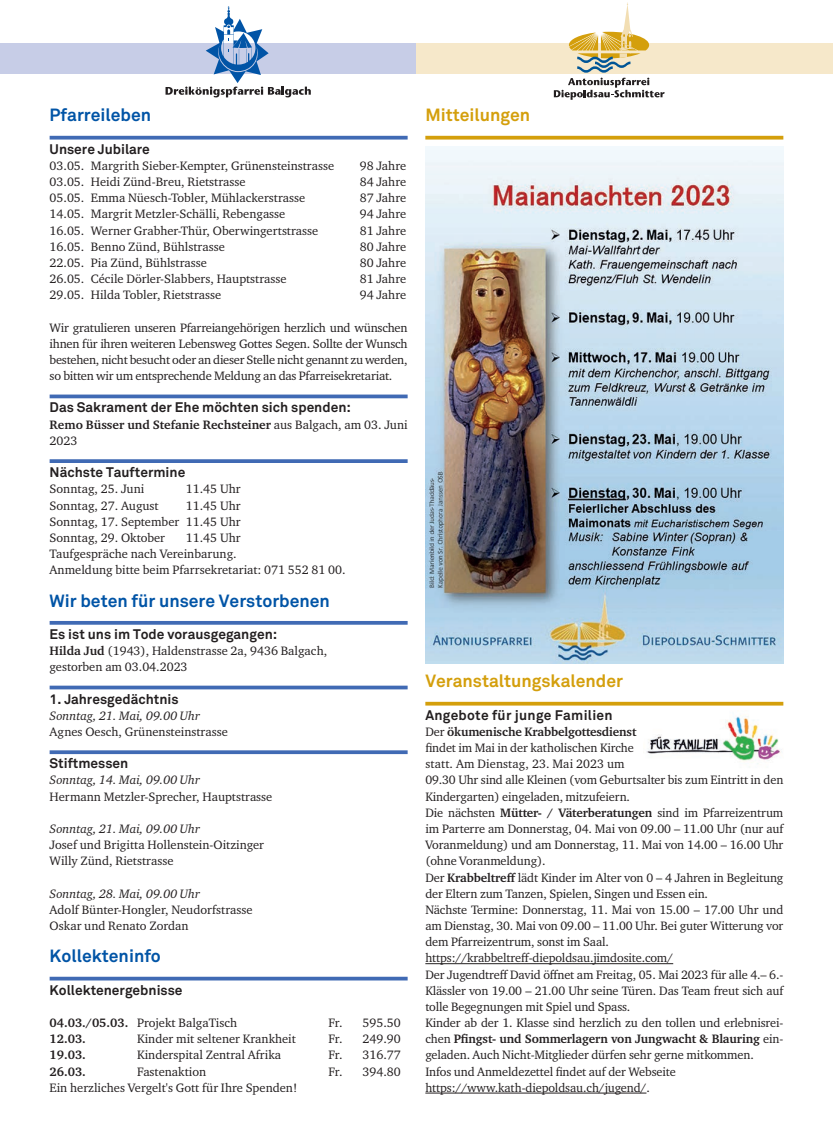
<style>
.page{position:relative;width:833px;height:1134px;background:#fff}
.page>*{position:absolute;margin:0;border:0;box-sizing:border-box;transform-origin:0 0}
.t1{font:700 17.5px "Akkurat";color:#0154a6}
.t2{font:700 17.5px "Akkurat";color:#d49f0c}
.t3{font:700 13.75px "Akkurat";color:#231f20}
.t4{font:700 13.75px "Akkurat";letter-spacing:.02em;color:#231f20}
.t5{font:12.5px/16.1px "Charter ITC Std";color:#231f20;text-align:justify}
.t6{font:700 12.5px/16.1px "Charter ITC Std";letter-spacing:-.005em;color:#231f20}
.t7{font:italic 12.5px "Charter ITC Std";color:#231f20}
.s1{font-weight:400}
.s2{font-weight:700}
</style>
<div class="page">
<svg style="left:50px;top:136px;width:357px;height:4px"></svg>
<hr style="left:50px;top:395px;width:357px;height:3px;background:#406ab4">
<svg style="left:50px;top:459px;width:357px;height:4px"></svg>
<svg style="left:50px;top:621px;width:357px;height:4px"></svg>
<hr style="left:50px;top:686px;width:357px;height:3px;background:#406ab4">
<svg style="left:50px;top:750px;width:357px;height:4px"></svg>
<hr style="left:50px;top:977px;width:357px;height:3px;background:#406ab4">
<div style="left:0;top:43px;width:416px;height:30px;background:#c7cde7"></div>
<svg style="left:165px;top:6px;width:146px;height:91px"></svg>
<div style="left:416px;top:43px;width:417px;height:30px;background:#f6e8ca"></div>
<svg style="left:554px;top:2px;width:110px;height:98px"></svg>
<svg style="left:425px;top:136px;width:358px;height:4px"></svg>
<hr style="left:425px;top:702px;width:358px;height:3px;background:#d49f0c">
<hr style="left:425px;top:963px;width:248px;height:1px;background:#231f20">
<hr style="left:425px;top:1093px;width:221px;height:1px;background:#231f20">
<img style="left:646px;top:716px;width:135px;height:48px">
<img style="left:425px;top:147px;width:358px;height:516px">
<p class="t1" style="left:50px;top:104px;width:103px">Pfarreileben</p>
<p class="t3" style="left:50px;top:140px;width:102px">Unsere Jubilare</p>
<p class="t5" style="left:50px;top:157px;width:286px">03.05. Margrith Sieber-Kempter, Grünensteinstrasse</p>
<p class="t5" style="left:360px;top:157px;width:48px">98 Jahre</p>
<p class="t5" style="left:50px;top:174px;width:197px">03.05. Heidi Zünd-Breu, Rietstrasse</p>
<p class="t5" style="left:360px;top:174px;width:48px">84 Jahre</p>
<p class="t5" style="left:50px;top:190px;width:257px">05.05. Emma Nüesch-Tobler, Mühlackerstrasse</p>
<p class="t5" style="left:360px;top:190px;width:48px">87 Jahre</p>
<p class="t5" style="left:50px;top:206px;width:237px">14.05. Margrit Metzler-Schälli, Rebengasse</p>
<p class="t5" style="left:360px;top:206px;width:48px">94 Jahre</p>
<p class="t5" style="left:50px;top:222px;width:270px">16.05. Werner Grabher-Thür, Oberwingertstrasse</p>
<p class="t5" style="left:360px;top:222px;width:48px">81 Jahre</p>
<p class="t5" style="left:50px;top:238px;width:177px">16.05. Benno Zünd, Bühlstrasse</p>
<p class="t5" style="left:360px;top:238px;width:48px">80 Jahre</p>
<p class="t5" style="left:50px;top:254px;width:159px">22.05. Pia Zünd, Bühlstrasse</p>
<p class="t5" style="left:360px;top:254px;width:48px">80 Jahre</p>
<p class="t5" style="left:50px;top:271px;width:238px">26.05. Cécile Dörler-Slabbers, Hauptstrasse</p>
<p class="t5" style="left:360px;top:271px;width:48px">81 Jahre</p>
<p class="t5" style="left:50px;top:287px;width:173px">29.05. Hilda Tobler, Rietstrasse</p>
<p class="t5" style="left:360px;top:287px;width:48px">94 Jahre</p>
<p class="t5" style="left:50px;top:319px;width:359px">Wir gratulieren unseren Pfarreiangehörigen herzlich und wünschen ihnen für ihren weiteren Lebensweg Gottes Segen. Sollte der Wunsch bestehen, nicht besucht oder an dieser Stelle nicht genannt zu werden, so bitten wir um entsprechende Meldung an das Pfarreisekretariat.</p>
<p class="t3" style="left:50px;top:399px;width:303px">Das Sakrament der Ehe möchten sich spenden:</p>
<p class="t6" style="left:50px;top:416px;width:359px">Remo Büsser und Stefanie Rechsteiner <span class="s1">aus Balgach, am 03. Juni<br>2023</span></p>
<p class="t3" style="left:50px;top:464px;width:137px">Nächste Tauftermine</p>
<p class="t5" style="left:50px;top:481px;width:96px">Sonntag, 25. Juni</p>
<p class="t5" style="left:186px;top:481px;width:56px">11.45 Uhr</p>
<p class="t5" style="left:50px;top:497px;width:111px">Sonntag, 27. August</p>
<p class="t5" style="left:186px;top:497px;width:56px">11.45 Uhr</p>
<p class="t5" style="left:50px;top:513px;width:192px">Sonntag, 17. September 11.45 Uhr</p>
<p class="t5" style="left:50px;top:529px;width:117px">Sonntag, 29. Oktober</p>
<p class="t5" style="left:186px;top:529px;width:56px">11.45 Uhr</p>
<p class="t5" style="left:50px;top:545px;width:189px">Taufgespräche nach Vereinbarung.</p>
<p class="t5" style="left:50px;top:562px;width:297px">Anmeldung bitte beim Pfarrsekretariat: 071 552 81 00.</p>
<p class="t1" style="left:50px;top:589px;width:282px">Wir beten für unsere Verstorbenen</p>
<p class="t3" style="left:50px;top:625px;width:229px">Es ist uns im Tode vorausgegangen:</p>
<p class="t5" style="left:50px;top:642px;width:279px"><span class="s2">Hilda Jud</span> (1943), Haldenstrasse 2a, 9436 Balgach,</p>
<p class="t5" style="left:50px;top:659px;width:139px">gestorben am 03.04.2023</p>
<p class="t3" style="left:50px;top:690px;width:130px">1. Jahresgedächtnis</p>
<p class="t7" style="left:50px;top:708px;width:152px">Sonntag, 21. Mai, 09.00 Uhr</p>
<p class="t5" style="left:50px;top:723px;width:180px">Agnes Oesch, Grünensteinstrasse</p>
<p class="t3" style="left:50px;top:755px;width:80px">Stiftmessen</p>
<p class="t7" style="left:50px;top:772px;width:152px">Sonntag, 14. Mai, 09.00 Uhr</p>
<p class="t5" style="left:50px;top:788px;width:224px">Hermann Metzler-Sprecher, Hauptstrasse</p>
<p class="t7" style="left:50px;top:821px;width:152px">Sonntag, 21. Mai, 09.00 Uhr</p>
<p class="t5" style="left:50px;top:836px;width:216px">Josef und Brigitta Hollenstein-Oitzinger</p>
<p class="t5" style="left:50px;top:853px;width:125px">Willy Zünd, Rietstrasse</p>
<p class="t7" style="left:50px;top:886px;width:152px">Sonntag, 28. Mai, 09.00 Uhr</p>
<p class="t5" style="left:50px;top:901px;width:204px">Adolf Bünter-Hongler, Neudorfstrasse</p>
<p class="t5" style="left:50px;top:917px;width:140px">Oskar und Renato Zordan</p>
<p class="t1" style="left:50px;top:945px;width:113px">Kollekteninfo</p>
<p class="t3" style="left:50px;top:981px;width:134px">Kollektenergebnisse</p>
<p class="t5" style="left:50px;top:1014px;width:189px"><span class="s2">04.03./05.03.</span> Projekt BalgaTisch</p>
<p class="t5" style="left:328px;top:1014px;width:74px">Fr. 595.50</p>
<p class="t6" style="left:50px;top:1031px;width:38px">12.03.</p>
<p class="t5" style="left:137px;top:1031px;width:160px">Kinder mit seltener Krankheit</p>
<p class="t5" style="left:328px;top:1031px;width:74px">Fr. 249.90</p>
<p class="t6" style="left:50px;top:1047px;width:38px">19.03.</p>
<p class="t5" style="left:137px;top:1047px;width:146px">Kinderspital Zentral Afrika</p>
<p class="t5" style="left:328px;top:1047px;width:74px">Fr. 316.77</p>
<p class="t6" style="left:50px;top:1063px;width:38px">26.03.</p>
<p class="t5" style="left:137px;top:1063px;width:71px">Fastenaktion</p>
<p class="t5" style="left:328px;top:1063px;width:74px">Fr. 394.80</p>
<p class="t5" style="left:50px;top:1079px;width:249px">Ein herzliches Vergelt's Gott für Ihre Spenden!</p>
<p class="t2" style="left:425px;top:104px;width:106px">Mitteilungen</p>
<p class="t2" style="left:425px;top:670px;width:199px">Veranstaltungskalender</p>
<p class="t4" style="left:425px;top:706px;width:189px">Angebote für junge Familien</p>
<p class="t6" style="left:425px;top:723px;width:212px"><span class="s1">Der</span> ökumenische Krabbelgottesdienst</p>
<p class="t5" style="left:425px;top:739px;width:210px">findet im Mai in der katholischen Kirche</p>
<p class="t5" style="left:425px;top:756px;width:201px">statt. Am Dienstag, 23. Mai 2023 um</p>
<p class="t5" style="left:425px;top:772px;width:359px">09.30 Uhr sind alle Kleinen (vom Geburtsalter bis zum Eintritt in den<br>Kindergarten) eingeladen, mitzufeiern.</p>
<p class="t5" style="left:425px;top:804px;width:359px">Die nächsten <span class="s2">Mütter- / Väterberatungen</span> sind im Pfarreizentrum im Parterre am Donnerstag, 04. Mai von 09.00 – 11.00 Uhr (nur auf Voranmeldung) und am Donnerstag, 11. Mai von 14.00 – 16.00 Uhr (ohne Voranmeldung).</p>
<p class="t5" style="left:425px;top:869px;width:359px">Der <span class="s2">Krabbeltreff</span> lädt Kinder im Alter von 0 – 4 Jahren in Begleitung der Eltern zum Tanzen, Spielen, Singen und Essen ein.</p>
<p class="t5" style="left:425px;top:901px;width:359px">Nächste Termine: Donnerstag, 11. Mai von 15.00 – 17.00 Uhr und am Dienstag, 30. Mai von 09.00 – 11.00 Uhr. Bei guter Witterung vor dem Pfarreizentrum, sonst im Saal.</p>
<p class="t5" style="left:425px;top:950px;width:249px">https://krabbeltreff-diepoldsau.jimdosite.com/</p>
<p class="t5" style="left:425px;top:966px;width:359px">Der Jugendtreff David öffnet am Freitag, 05. Mai 2023 für alle 4.– 6.- Klässler von 19.00 – 21.00 Uhr seine Türen. Das Team freut sich auf tolle Begegnungen mit Spiel und Spass.</p>
<p class="t5" style="left:425px;top:1014px;width:359px">Kinder ab der 1. Klasse sind herzlich zu den tollen und erlebnisrei&shy;chen <span class="s2">Pfingst- und Sommerlagern von Jungwacht &amp; Blauring</span> ein&shy;geladen. Auch Nicht-Mitglieder dürfen sehr gerne mitkommen.</p>
<p class="t5" style="left:425px;top:1063px;width:252px">Infos und Anmeldezettel findet auf der Webseite</p>
<p class="t5" style="left:425px;top:1079px;width:226px">https://www.kath-diepoldsau.ch/jugend/.</p>
</div>
